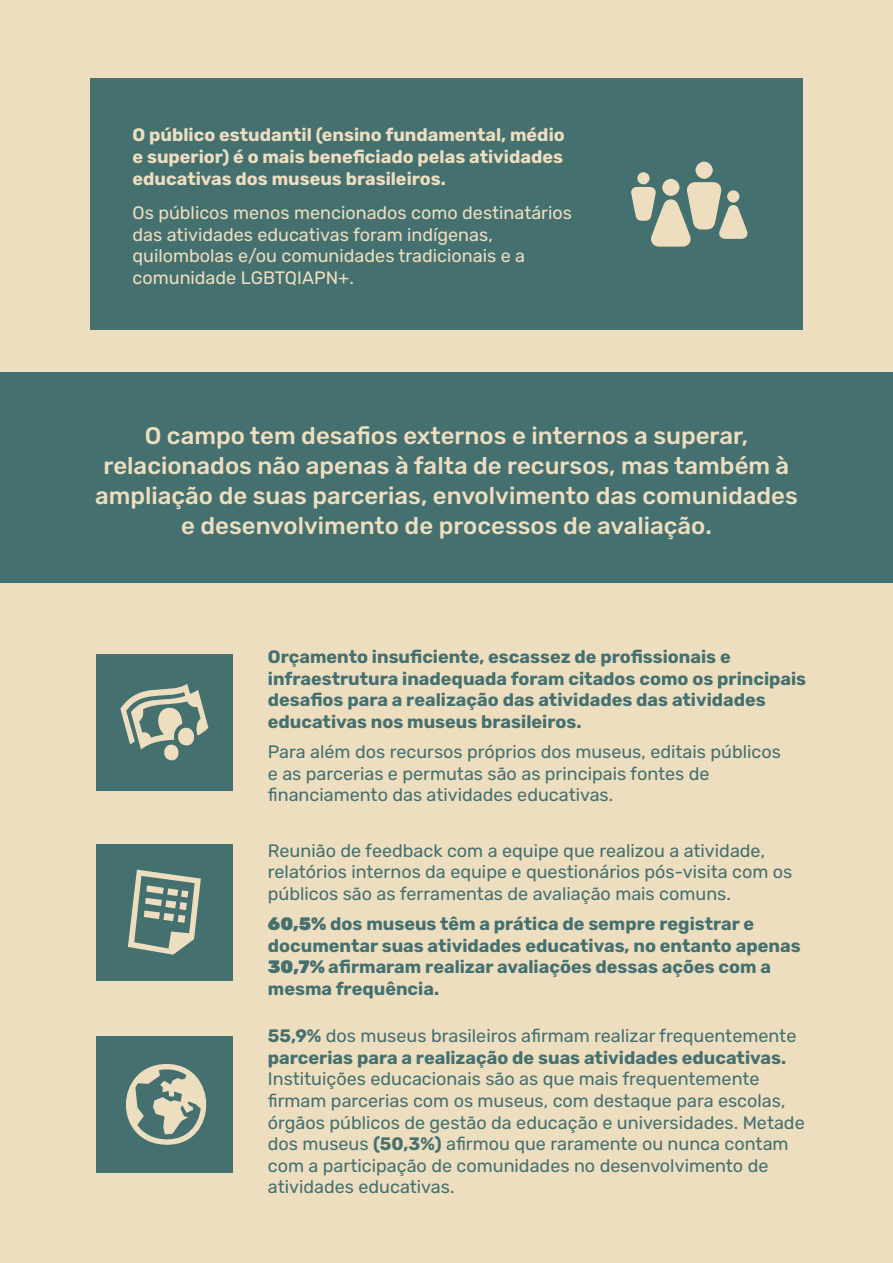
<style>
.page{position:relative;width:893px;height:1263px;background:#fff}
.page>*{position:absolute;margin:0;border:0;box-sizing:border-box;transform-origin:0 0}
.t1{font:500 24px/30px "Rubik";color:#eddebf;text-align:center}
.t2{font:18px/21.6px "Rubik";color:#457070}
.t3{font:700 18px/21.6px "Rubik";color:#457070}
.t4{font:18px/21.6px "Rubik";color:#eddebf}
.t5{font:700 18px/21.6px "Rubik";color:#eddebf;text-align:justify}
.s1{font-weight:900}
.s2{font-weight:400}
.s3{font-weight:700}
</style>
<div class="page">
<div style="left:1px;top:0;width:892px;height:1263px;background:#eddebf"></div>
<div style="left:90px;top:79px;width:713px;height:251px;background:#457070"></div>
<div style="left:0;top:372px;width:893px;height:211px;background:#457070"></div>
<div style="left:96px;top:654px;width:136px;height:136px;background:#457070"></div>
<div style="left:96px;top:844px;width:136px;height:136px;background:#457070"></div>
<div style="left:96px;top:1036px;width:136px;height:136px;background:#457070"></div>
<svg style="left:120px;top:684px;width:88px;height:76px"></svg>
<svg style="left:128px;top:870px;width:73px;height:85px"></svg>
<svg style="left:126px;top:1064px;width:81px;height:81px"></svg>
<svg style="left:631px;top:182px;width:117px;height:65px"></svg>
<div style="left:695px;top:161px;width:18px;height:18px;background:#eddebf;border-radius:50%"></div>
<div style="left:662px;top:179px;width:17px;height:17px;background:#eddebf;border-radius:50%"></div>
<div style="left:727px;top:190px;width:12px;height:13px;background:#eddebf;border-radius:50%"></div>
<div style="left:637px;top:172px;width:12px;height:12px;background:#eddebf;border-radius:50%"></div>
<p class="t5" style="left:133px;top:125px;width:434px">O público estudantil (ensino fundamental, médio e superior) é o mais beneficiado pelas atividades educativas dos museus brasileiros.</p>
<p class="t4" style="left:133px;top:202px;width:441px">Os públicos menos mencionados como destinatários das atividades educativas foram indígenas, quilombolas e/ou comunidades tradicionais e a comunidade LGBTQIAPN+.</p>
<h1 class="t1" style="left:95px;top:421px;width:704px">O campo tem desafios externos e internos a superar, relacionados não apenas à falta de recursos, mas também à ampliação de suas parcerias, envolvimento das comunidades e desenvolvimento de processos de avaliação.</h1>
<p class="t3" style="left:268px;top:646px;width:540px">Orçamento insuficiente, escassez de profissionais e infraestrutura inadequada foram citados como os principais desafios para a realização das atividades das atividades educativas nos museus brasileiros.</p>
<p class="t2" style="left:268px;top:741px;width:514px">Para além dos recursos próprios dos museus, editais públicos e as parcerias e permutas são as principais fontes de financiamento das atividades educativas.</p>
<p class="t2" style="left:268px;top:840px;width:526px">Reunião de feedback com a equipe que realizou a atividade, relatórios internos da equipe e questionários pós-visita com os públicos são as ferramentas de avaliação mais comuns.</p>
<p class="t3" style="left:268px;top:913px;width:534px"><span class="s1">60,5%</span> dos museus têm a prática de sempre registrar e documentar suas atividades educativas, no entanto apenas <span class="s1">30,7%</span> afirmaram realizar avaliações dessas ações com a mesma frequência.</p>
<p class="t3" style="left:268px;top:1025px;width:530px">55,9% <span class="s2">dos museus brasileiros afirmam realizar frequentemente </span>parcerias para a realização de suas atividades educativas.</p>
<p class="t2" style="left:268px;top:1069px;width:538px">Instituições educacionais são as que mais frequentemente firmam parcerias com os museus, com destaque para escolas, órgãos públicos de gestão da educação e universidades. Metade dos museus <span class="s3">(50,3%)</span> afirmou que raramente ou nunca contam com a participação de comunidades no desenvolvimento de atividades educativas.</p>
</div>
